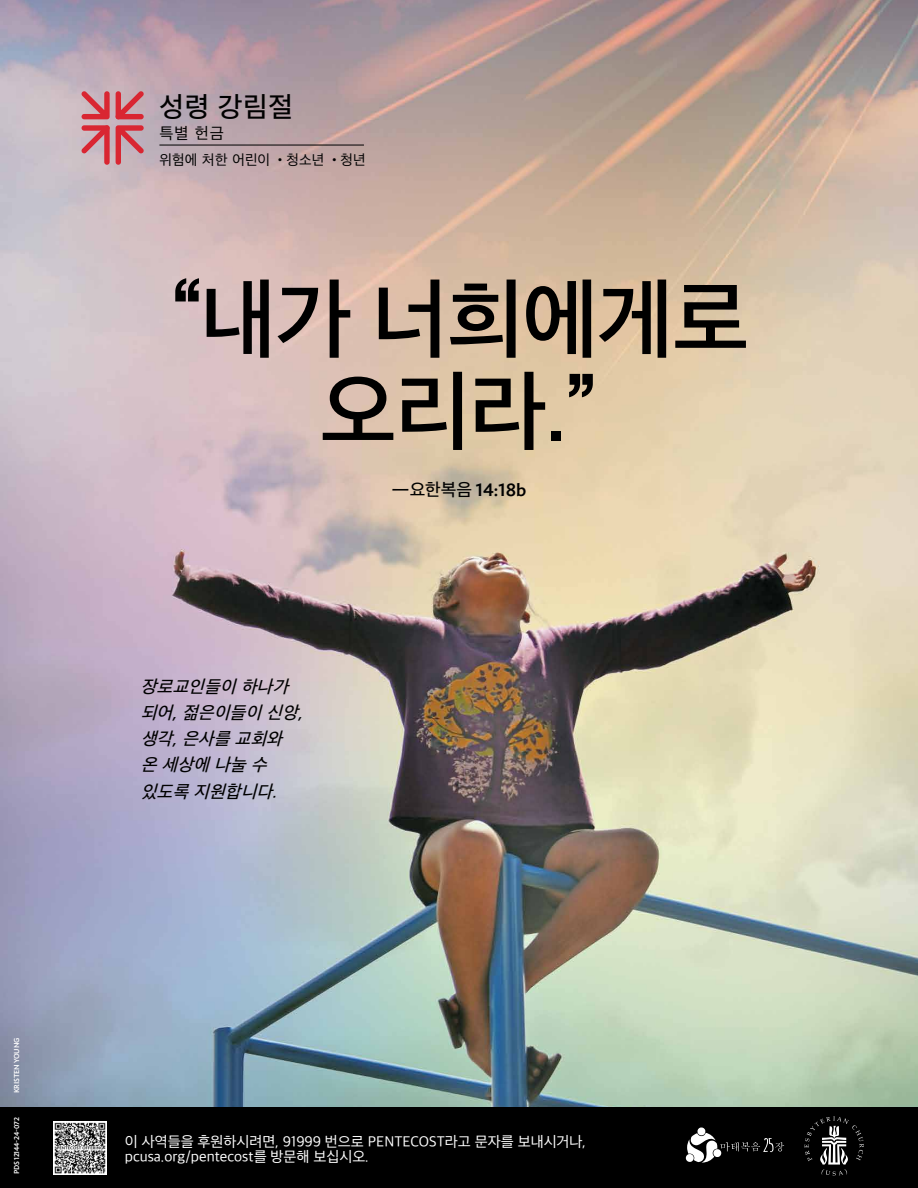
<style>
.page{position:relative;width:918px;height:1188px;background:#fff}
.page>*{position:absolute;margin:0;border:0;box-sizing:border-box;transform-origin:0 0}
.t1{font:600 87.75px/92.2px "Apple SD Gothic Neo";letter-spacing:-.01em;color:#000;text-align:center}
.t2{font:500 28.5px "Apple SD Gothic Neo";color:#000}
.t3{font:italic 500 18px/26.2px "Apple SD Gothic Neo";color:#000}
.t4{font:500 18px "Ideal Sans";color:#000}
.t5{font:16.27px "Apple SD Gothic Neo";color:#000}
.t6{font:15px/15px "Apple SD Gothic Neo";color:#fff}
.t7{font:14.48px "Apple SD Gothic Neo";letter-spacing:.005em;color:#000}
.t8{font:500 7.12px "Ideal Sans";letter-spacing:-.025em;color:#fff}
.s1{font-family:"Apple SD Gothic Neo"}
</style>
<div class="page">
<img style="left:0;top:0;width:918px;height:1107px">
<div style="left:0;top:1107px;width:918px;height:81px;background:#000"></div>
<svg style="left:685px;top:1127px;width:99px;height:36px"></svg>
<svg style="left:805px;top:1116px;width:59px;height:60px"></svg>
<img style="left:53px;top:1121px;width:54px;height:53px">
<svg style="left:81px;top:91px;width:63px;height:28px;background:#cf717b"></svg>
<svg style="left:116px;top:125px;width:28px;height:40px"></svg>
<svg style="left:81px;top:125px;width:29px;height:40px"></svg>
<hr style="left:159px;top:145px;width:205px;height:1px;background:#000">
<p class="t8" style="left:11px;top:1093px;width:57px;rotate:-90deg">KRISTEN YOUNG</p>
<p class="t8" style="left:11px;top:1174px;width:58px;rotate:-90deg">PDS 12144-24-072</p>
<h2 class="t2" style="left:159px;top:91px;width:135px">성령 강림절</h2>
<p class="t5" style="left:159px;top:124px;width:66px">특별 헌금</p>
<p class="t7" style="left:159px;top:152px;width:208px">위험에 처한 어린이 •청소년 •청년</p>
<h1 class="t1" style="left:169px;top:278px;width:581px">“내가 너희에게로 오리라.”</h1>
<p class="t4" style="left:392px;top:476px;width:136px">—<span class="s1">요한복음</span> 14:18b</p>
<p class="t3" style="left:141px;top:674px;width:169px">장로교인들이 하나가 되어,젊은이들이 신앙, 생각,은사를 교회와 온 세상에 나눌 수 있도록 지원합니다.</p>
<p class="t6" style="left:125px;top:1135px;width:463px">이 사역들을 후원하시려면, 91999 번으로 PENTECOST라고 문자를 보내시거나, pcusa.org/pentecost를 방문해 보십시오.</p>
</div>
